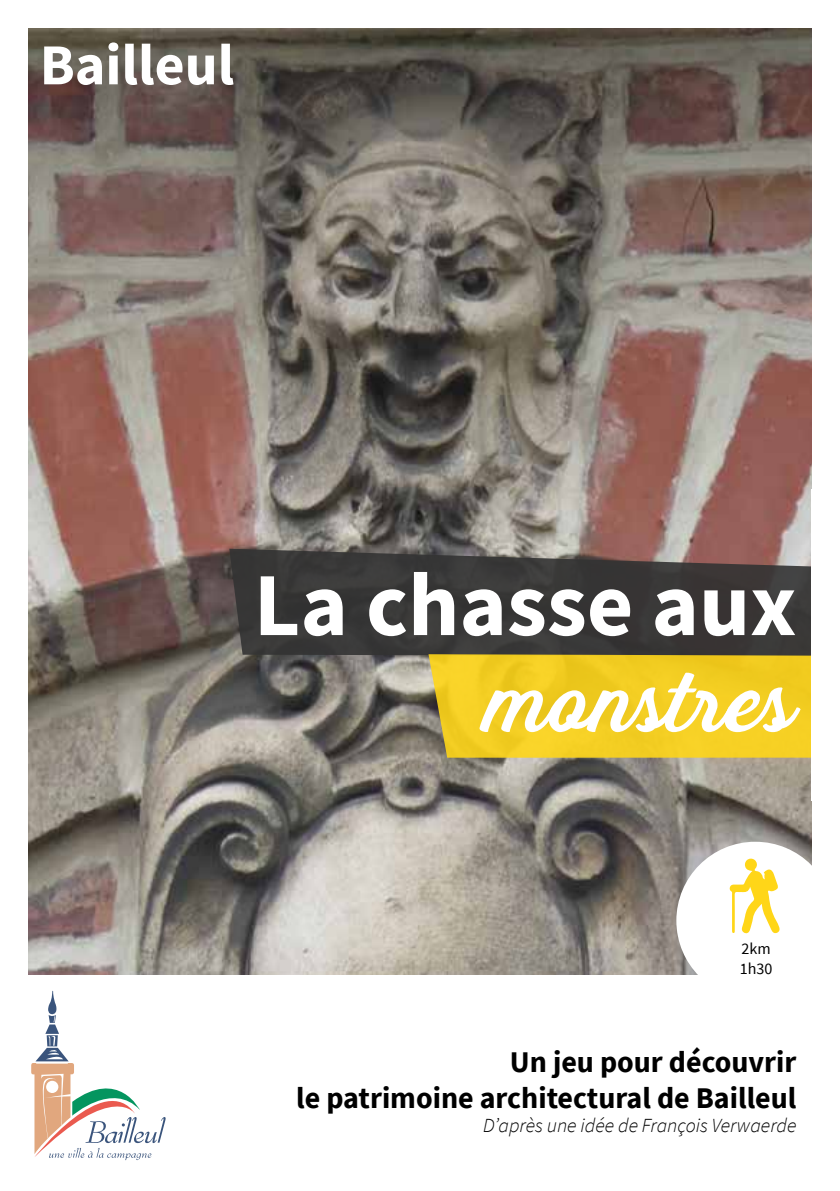
<style>
.page{position:relative;width:840px;height:1191px;background:#fff}
.page>*{position:absolute;margin:0;border:0;box-sizing:border-box;transform-origin:0 0}
.t1{font:700 90px "Source Sans Pro";color:#fff}
.t2{font:90px "Grand Aventure";color:#fff}
.t3{font:700 58px "Source Sans Pro";color:#fff}
.t4{font:700 30px/36px "Source Sans Pro";color:#000;text-align:right}
.t5{font:italic 300 20px "Source Sans Pro";color:#000}
.t6{font:16px/19.2px "Source Sans Pro";color:#000}
</style>
<div class="page">
<img style="left:28px;top:28px;width:783px;height:946px">
<div style="left:676px;top:841px;width:157px;height:158px;background:#fff;border-radius:50%"></div>
<svg style="left:729px;top:858px;width:50px;height:76px"></svg>
<svg style="left:229px;top:549px;width:582px;height:107px;fill:#393737"></svg>
<svg style="left:428px;top:654px;width:383px;height:103px;fill:#f3ce23"></svg>
<svg style="left:31px;top:990px;width:134px;height:170px"></svg>
<h2 class="t3" style="left:40px;top:26px;width:196px">Bailleul</h2>
<h1 class="t1" style="left:254px;top:544px;width:544px">La chasse aux</h1>
<h1 class="t2" style="left:487px;top:646px;width:310px">monstres</h1>
<p class="t6" style="left:739px;top:939px;width:34px">2km<br>1h30</p>
<p class="t4" style="left:296px;top:1043px;width:501px">Un jeu pour découvrir<br>le patrimoine architectural de Bailleul</p>
<p class="t5" style="left:483px;top:1113px;width:315px">D’après une idée de François Verwaerde</p>
</div>
